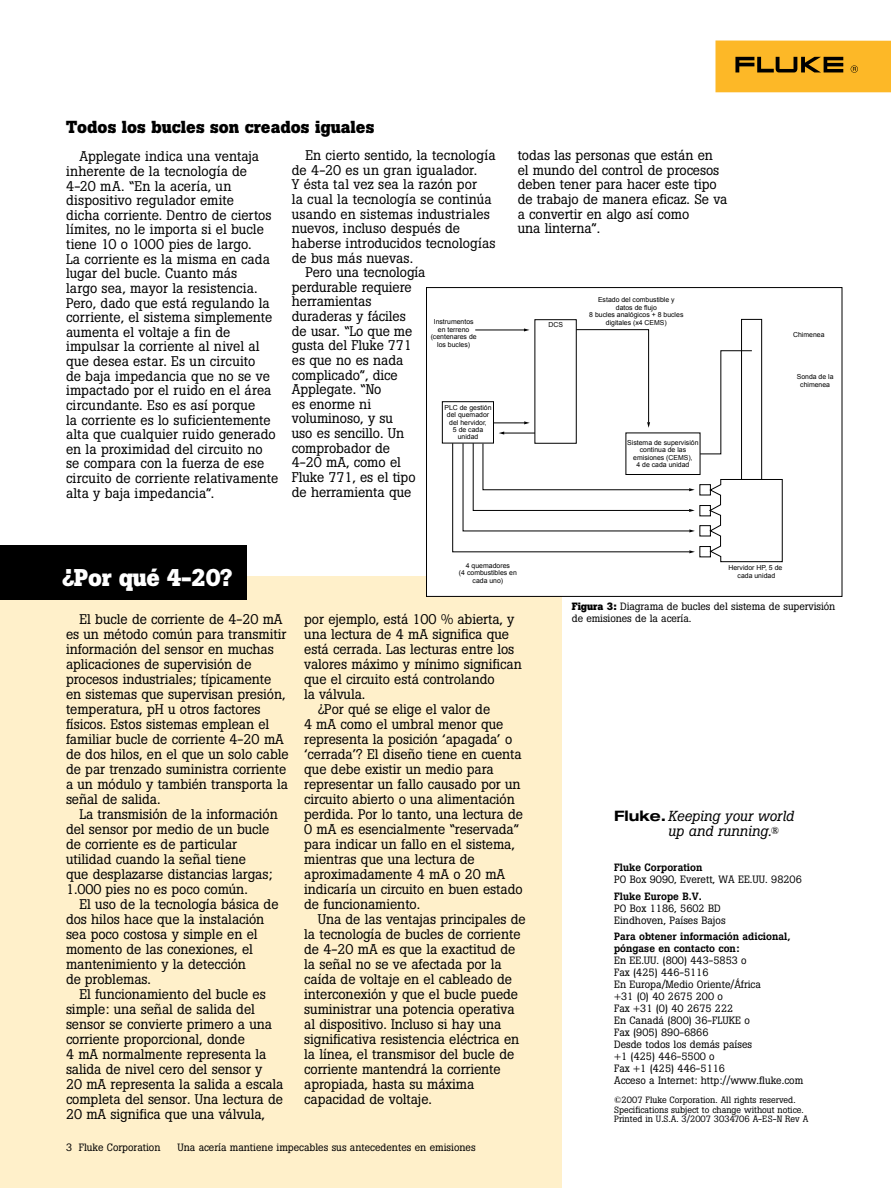
<style>
.page{position:relative;width:891px;height:1188px;background:#fff}
.page>*{position:absolute;margin:0;border:0;box-sizing:border-box;transform-origin:0 0}
.t1{font:700 24px "Boton";letter-spacing:-.015em;color:#fff}
.t2{font:700 17.25px "Boton";color:#000}
.t3{font:italic 14.4px/14.4px "Boton";color:#000}
.t4{font:13.8px/15px "Boton";letter-spacing:-.005em;color:#000}
.t5{font:10.5px/12px "Boton";color:#000}
.t6{font:500 10.5px/12px "Boton";color:#000}
.t7{font:9px/9.8px "Boton";color:#000}
.t8{font:6.9px/7.5px "Arial";color:#000;text-align:center}
.s1{font-weight:700}
.s2{font-family:"Helvetica Neue";font-weight:700;font-style:normal;font-stretch:expanded}
.s3{font-style:normal;font-size:10.2px}
</style>
<div class="page">
<div style="left:716px;top:40px;width:175px;height:52px;background:#fdb827"></div>
<svg style="left:735px;top:57px;width:108px;height:15px"></svg>
<svg style="left:851px;top:65px;width:7px;height:8px"></svg>
<div style="left:0;top:576px;width:562px;height:612px;background:#fff0ca"></div>
<div style="left:0;top:545px;width:248px;height:55px;background:#000"></div>
<div style="left:427px;top:288px;width:415px;height:308px;background:#fff"></div>
<div style="left:535px;top:319px;width:42px;height:125px;border:1px solid #000"></div>
<div style="left:442px;top:401px;width:52px;height:42px;border:1px solid #000"></div>
<div style="left:741px;top:319px;width:21px;height:161px;border:1px solid #000"></div>
<svg style="left:452px;top:328px;width:331px;height:234px"></svg>
<div style="left:426px;top:287px;width:416px;height:310px;border:1px solid #000"></div>
<p class="t2" style="left:66px;top:117px;width:310px">Todos los bucles son creados iguales</p>
<p class="t4" style="left:66px;top:149px;width:214px;text-indent:14px">Applegate indica una ventaja inherente de la tecnología de<br>4-20 mA. “En la acería, un dispositivo regulador emite<br>dicha corriente. Dentro de ciertos límites, no le importa si el bucle tiene 10 o 1000 pies de largo.<br>La corriente es la misma en cada lugar del bucle. Cuanto más<br>largo sea, mayor la resistencia.<br>Pero, dado que está regulando la corriente, el sistema simplemente aumenta el voltaje a fin de impulsar la corriente al nivel al que desea estar. Es un circuito<br>de baja impedancia que no se ve impactado por el ruido en el área circundante. Eso es así porque<br>la corriente es lo suficientemente alta que cualquier ruido generado en la proximidad del circuito no se compara con la fuerza de ese circuito de corriente relativamente alta y baja impedancia”.</p>
<p class="t4" style="left:305px;top:148px;width:192px">En cierto sentido, la tecnología</p>
<p class="t4" style="left:292px;top:162px;width:187px">de 4-20 es un gran igualador.</p>
<p class="t4" style="left:292px;top:177px;width:187px">Y ésta tal vez sea la razón por</p>
<p class="t4" style="left:292px;top:192px;width:201px">la cual la tecnología se continúa</p>
<p class="t4" style="left:292px;top:206px;width:199px">usando en sistemas industriales</p>
<p class="t4" style="left:292px;top:221px;width:170px">nuevos, incluso después de</p>
<p class="t4" style="left:292px;top:236px;width:205px">haberse introducidos tecnologías</p>
<p class="t4" style="left:292px;top:250px;width:123px">de bus más nuevas.</p>
<p class="t4" style="left:305px;top:265px;width:122px">Pero una tecnología</p>
<p class="t4" style="left:292px;top:279px;width:121px">perdurable requiere</p>
<p class="t4" style="left:292px;top:294px;width:81px">herramientas</p>
<p class="t4" style="left:292px;top:309px;width:116px">duraderas y fáciles</p>
<p class="t4" style="left:292px;top:323px;width:122px">de usar. “Lo que me</p>
<p class="t4" style="left:292px;top:338px;width:122px">gusta del Fluke 771</p>
<p class="t4" style="left:292px;top:353px;width:113px">es que no es nada</p>
<p class="t4" style="left:292px;top:367px;width:107px">complicado”, dice</p>
<p class="t4" style="left:292px;top:382px;width:91px">Applegate. “No</p>
<p class="t4" style="left:292px;top:396px;width:81px">es enorme ni</p>
<p class="t4" style="left:292px;top:411px;width:103px">voluminoso, y su</p>
<p class="t4" style="left:292px;top:426px;width:114px">uso es sencillo. Un</p>
<p class="t4" style="left:292px;top:440px;width:100px">comprobador de</p>
<p class="t4" style="left:292px;top:455px;width:111px">4-20 mA, como el</p>
<p class="t4" style="left:292px;top:470px;width:125px">Fluke 771, es el tipo</p>
<p class="t4" style="left:292px;top:484px;width:121px">de herramienta que</p>
<p class="t4" style="left:518px;top:148px;width:211px">todas las personas que están en<br>el mundo del control de procesos deben tener para hacer este tipo de trabajo de manera eficaz. Se va a convertir en algo así como<br>una linterna”.</p>
<p class="t8" style="left:589px;top:296px;width:96px">Estado del combustible y datos de flujo<br>8 bucles analógicos + 8 bucles digitales (x4 CEMS)</p>
<p class="t8" style="left:434px;top:318px;width:41px">Instrumentos</p>
<p class="t8" style="left:548px;top:320px;width:16px">DCS</p>
<p class="t8" style="left:431px;top:326px;width:48px">en terreno (centenares de los bucles)</p>
<p class="t8" style="left:444px;top:403px;width:49px">PLC de gestión del quemador del hervidor,<br>5 de cada unidad</p>
<p class="t8" style="left:627px;top:438px;width:73px">Sistema de supervisión continua de las emisiones (CEMS),<br>4 de cada unidad</p>
<p class="t8" style="left:793px;top:331px;width:33px">Chimenea</p>
<p class="t8" style="left:797px;top:373px;width:38px">Sonda de la chimenea</p>
<h1 class="t1" style="left:62px;top:563px;width:172px">¿Por qué 4-20?</h1>
<p class="t8" style="left:459px;top:562px;width:59px">4 quemadores<br>(4 combustibles en cada uno)</p>
<p class="t8" style="left:728px;top:564px;width:55px">Hervidor HP, 5 de cada unidad</p>
<p class="t4" style="left:66px;top:611px;width:224px;text-indent:14px">El bucle de corriente de 4-20 mA es un método común para transmitir información del sensor en muchas aplicaciones de supervisión de procesos industriales; típicamente en sistemas que supervisan presión, temperatura, pH u otros factores físicos. Estos sistemas emplean el familiar bucle de corriente 4-20 mA de dos hilos, en el que un solo cable de par trenzado suministra corriente a un módulo y también transporta la señal de salida.</p>
<p class="t4" style="left:66px;top:806px;width:213px;text-indent:14px">La transmisión de la información del sensor por medio de un bucle de corriente es de particular utilidad cuando la señal tiene<br>que desplazarse distancias largas;<br>1.000 pies no es poco común.</p>
<p class="t4" style="left:66px;top:896px;width:214px;text-indent:14px">El uso de la tecnología básica de dos hilos hace que la instalación sea poco costosa y simple en el momento de las conexiones, el mantenimiento y la detección<br>de problemas.</p>
<p class="t4" style="left:66px;top:986px;width:219px;text-indent:14px">El funcionamiento del bucle es simple: una señal de salida del sensor se convierte primero a una corriente proporcional, donde<br>4 mA normalmente representa la salida de nivel cero del sensor y<br>20 mA representa la salida a escala completa del sensor. Una lectura de<br>20 mA significa que una válvula,</p>
<p class="t4" style="left:304px;top:611px;width:212px">por ejemplo, está 100 % abierta, y</p>
<p class="t4" style="left:304px;top:626px;width:206px">una lectura de 4 mA significa que</p>
<p class="t4" style="left:304px;top:641px;width:212px">está cerrada. Las lecturas entre los</p>
<p class="t4" style="left:304px;top:656px;width:219px">valores máximo y mínimo significan</p>
<p class="t4" style="left:304px;top:671px;width:192px">que el circuito está controlando</p>
<p class="t4" style="left:304px;top:686px;width:63px">la válvula.</p>
<p class="t4" style="left:318px;top:701px;width:174px">¿Por qué se elige el valor de</p>
<p class="t4" style="left:304px;top:716px;width:201px">4 mA como el umbral menor que</p>
<p class="t4" style="left:304px;top:731px;width:210px">representa la posición ‘apagada’ o</p>
<p class="t4" style="left:304px;top:746px;width:219px">‘cerrada’? El diseño tiene en cuenta</p>
<p class="t4" style="left:304px;top:761px;width:191px">que debe existir un medio para</p>
<p class="t4" style="left:304px;top:776px;width:218px">representar un fallo causado por un</p>
<p class="t4" style="left:304px;top:791px;width:212px">circuito abierto o una alimentación</p>
<p class="t4" style="left:304px;top:806px;width:220px">perdida. Por lo tanto, una lectura de</p>
<p class="t4" style="left:304px;top:821px;width:216px">0 mA es esencialmente “reservada”</p>
<p class="t4" style="left:304px;top:836px;width:212px">para indicar un fallo en el sistema,</p>
<p class="t4" style="left:304px;top:851px;width:172px">mientras que una lectura de</p>
<p class="t4" style="left:304px;top:866px;width:203px">aproximadamente 4 mA o 20 mA</p>
<p class="t4" style="left:304px;top:881px;width:220px">indicaría un circuito en buen estado</p>
<p class="t4" style="left:304px;top:896px;width:118px">de funcionamiento.</p>
<p class="t4" style="left:318px;top:911px;width:210px">Una de las ventajas principales de</p>
<p class="t4" style="left:304px;top:926px;width:218px">la tecnología de bucles de corriente</p>
<p class="t4" style="left:304px;top:941px;width:213px">de 4-20 mA es que la exactitud de</p>
<p class="t4" style="left:304px;top:956px;width:199px">la señal no se ve afectada por la</p>
<p class="t4" style="left:304px;top:971px;width:209px">caída de voltaje en el cableado de</p>
<p class="t4" style="left:304px;top:986px;width:215px">interconexión y que el bucle puede</p>
<p class="t4" style="left:304px;top:1001px;width:212px">suministrar una potencia operativa</p>
<p class="t4" style="left:304px;top:1016px;width:199px">al dispositivo. Incluso si hay una</p>
<p class="t4" style="left:304px;top:1031px;width:217px">significativa resistencia eléctrica en</p>
<p class="t4" style="left:304px;top:1046px;width:212px">la línea, el transmisor del bucle de</p>
<p class="t4" style="left:304px;top:1061px;width:198px">corriente mantendrá la corriente</p>
<p class="t4" style="left:304px;top:1076px;width:172px">apropiada, hasta su máxima</p>
<p class="t4" style="left:304px;top:1091px;width:129px">capacidad de voltaje.</p>
<p class="t5" style="left:79px;top:1141px;width:83px">Fluke Corporation</p>
<p class="t5" style="left:177px;top:1141px;width:300px">Una acería mantiene impecables sus antecedentes en emisiones</p>
<p class="t5" style="left:572px;top:600px;width:265px"><span class="s1">Figura 3:</span> Diagrama de bucles del sistema de supervisión de emisiones de la acería.</p>
<p class="t3" style="left:668px;top:809px;width:127px;text-indent:-54px"><span class="s2">Fluke.</span>Keeping your world up and running.<span class="s3">®</span></p>
<p class="t6" style="left:614px;top:862px;width:90px">Fluke Corporation</p>
<p class="t5" style="left:614px;top:874px;width:189px">PO Box 9090, Everett, WA EE.UU. 98206</p>
<p class="t6" style="left:614px;top:890px;width:89px">Fluke Europe B.V.</p>
<p class="t5" style="left:614px;top:902px;width:113px">PO Box 1186, 5602 BD<br>Eindhoven, Países Bajos</p>
<p class="t6" style="left:614px;top:931px;width:178px">Para obtener información adicional, póngase en contacto con:</p>
<p class="t5" style="left:614px;top:955px;width:191px">En EE.UU. (800) 443-5853 o<br>Fax (425) 446-5116<br>En Europa/Medio Oriente/África<br>+31 (0) 40 2675 200 o<br>Fax +31 (0) 40 2675 222<br>En Canadá (800) 36-FLUKE o<br>Fax (905) 890-6866<br>Desde todos los demás países<br>+1 (425) 446-5500 o<br>Fax +1 (425) 446-5116<br>Acceso a Internet: http://www.fluke.com</p>
<p class="t7" style="left:614px;top:1095px;width:196px">©2007 Fluke Corporation. All rights reserved.<br>Specifications subject to change without notice.<br>Printed in U.S.A. 3/2007 3034706 A-ES-N Rev A</p>
</div>
